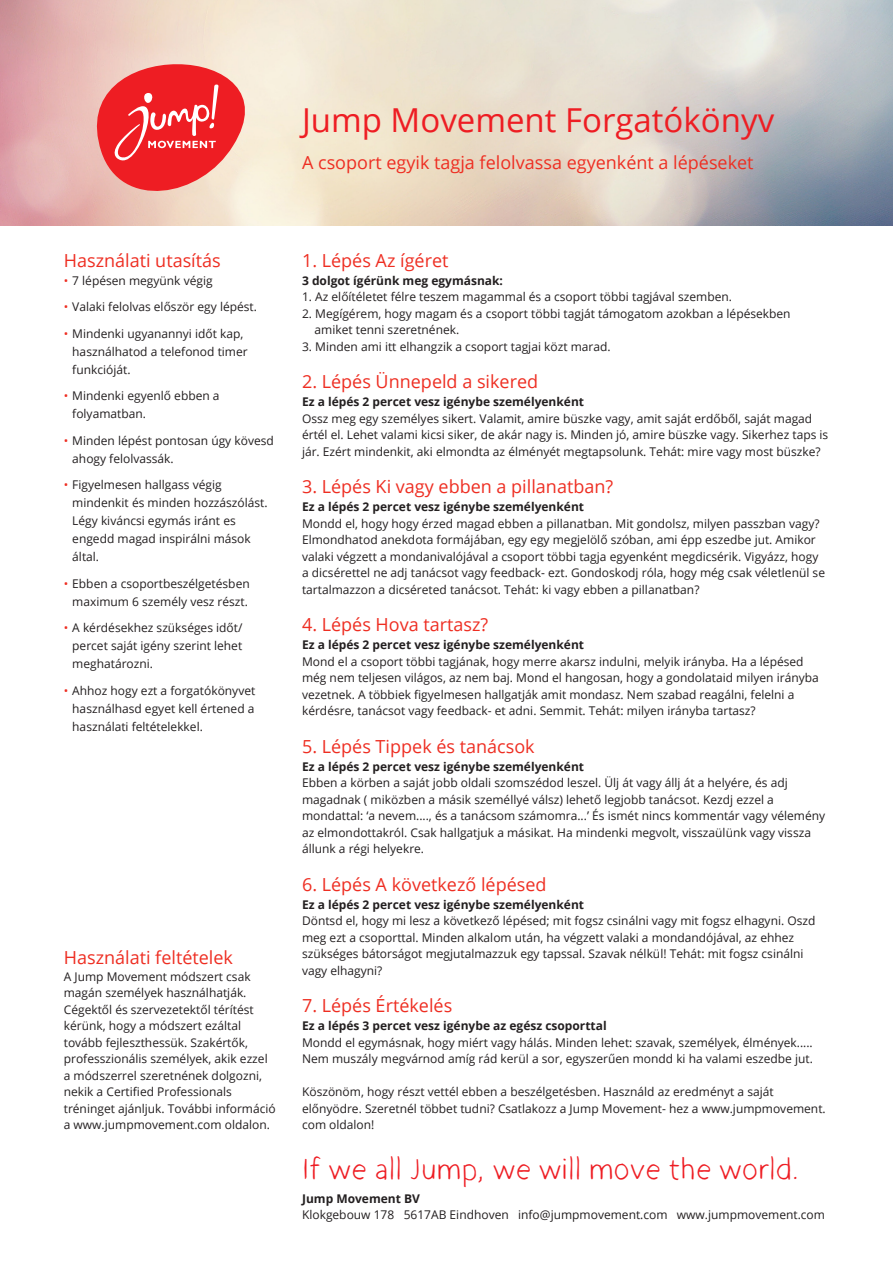
<style>
.page{position:relative;width:893px;height:1263px;background:#fff}
.page>*{position:absolute;margin:0;border:0;box-sizing:border-box;transform-origin:0 0}
.heading{font:33px "Open Sans";color:#ee1d23}
.t1{font:30px "Sterling Hand";letter-spacing:.02em;color:#ee1d23}
.heading-2{font:18px "Open Sans";color:#ee2e22}
.Bullets{font:12px/16.5px "Open Sans";color:#231f20}
.Bold{font:700 12px "Open Sans";color:#231f20}
.s1{color:#ee2e22}
</style>
<div class="page">
<img style="left:0;top:0;width:893px;height:225px">
<svg style="left:62px;top:32px;width:238px;height:179px;background:#f09f98"></svg>
<p class="heading" style="left:302px;top:97px;width:474px">Jump Movement Forgatókönyv</p>
<p class="heading-2" style="left:302px;top:150px;width:453px">A csoport egyik tagja felolvassa egyenként a lépéseket</p>
<p class="heading-2" style="left:64px;top:248px;width:159px">Használati utasítás</p>
<p class="Bullets" style="left:64px;top:272px;width:150px"><span class="s1">•</span> 7 lépésen megyünk végig</p>
<p class="Bullets" style="left:64px;top:298px;width:195px"><span class="s1">•</span> Valaki felolvas először egy lépést.</p>
<p class="Bullets" style="left:72px;top:324px;width:177px;line-height:18px;text-indent:-9px"><span class="s1">•</span> Mindenki ugyanannyi időt kap, használhatod a telefonod timer funkcióját.</p>
<p class="Bullets" style="left:72px;top:387px;width:149px;line-height:18px;text-indent:-9px"><span class="s1">•</span> Mindenki egyenlő ebben a folyamatban.</p>
<p class="Bullets" style="left:72px;top:431px;width:203px;line-height:18px;text-indent:-9px"><span class="s1">•</span> Minden lépést pontosan úgy kövesd ahogy felolvassák.</p>
<p class="Bullets" style="left:72px;top:476px;width:197px;line-height:18px;text-indent:-9px"><span class="s1">•</span> Figyelmesen hallgass végig mindenkit és minden hozzászólást.<br>Légy kiváncsi egymás iránt es engedd magad inspirálni mások által.</p>
<p class="Bullets" style="left:64px;top:574px;width:187px;line-height:18px;text-align:center"><span class="s1">•</span> Ebben a csoportbeszélgetésben maximum 6 személy vesz részt.</p>
<p class="Bullets" style="left:72px;top:619px;width:172px;line-height:18px;text-align:justify;text-indent:-9px"><span class="s1">•</span> A kérdésekhez szükséges időt/ percet saját igény szerint lehet meghatározni.</p>
<p class="Bullets" style="left:72px;top:681px;width:185px;line-height:18px;text-align:justify;text-indent:-9px"><span class="s1">•</span> Ahhoz hogy ezt a forgatókönyvet használhasd egyet kell értened a használati feltételekkel.</p>
<p class="heading-2" style="left:64px;top:945px;width:171px">Használati feltételek</p>
<p class="Bullets" style="left:64px;top:968px;width:213px">A Jump Movement módszert csak magán személyek használhatják.<br>Cégektől és szervezetektől térítést kérünk, hogy a módszert ezáltal tovább fejleszthessük. Szakértők, professzionális személyek, akik ezzel a módszerrel szeretnének dolgozni, nekik a Certified Professionals tréninget ajánljuk. További információ a www.jumpmovement.com oldalon.</p>
<p class="heading-2" style="left:302px;top:248px;width:148px">1. Lépés Az ígéret</p>
<p class="Bold" style="left:302px;top:272px;width:202px">3 dolgot ígérünk meg egymásnak:</p>
<p class="Bullets" style="left:302px;top:288px;width:431px">1. Az előítéletet félre teszem magammal és a csoport többi tagjával szemben.</p>
<p class="Bullets" style="left:315px;top:305px;width:478px;text-indent:-12px">2. Megígérem, hogy magam és a csoport többi tagját támogatom azokban a lépésekben amiket tenni szeretnének.</p>
<p class="Bullets" style="left:302px;top:338px;width:310px">3. Minden ami itt elhangzik a csoport tagjai közt marad.</p>
<p class="heading-2" style="left:302px;top:369px;width:238px">2. Lépés Ünnepeld a sikered</p>
<p class="Bold" style="left:302px;top:393px;width:284px">Ez a lépés 2 percet vesz igénybe személyenként</p>
<p class="Bullets" style="left:302px;top:410px;width:528px">Ossz meg egy személyes sikert. Valamit, amire büszke vagy, amit saját erdőből, saját magad értél el. Lehet valami kicsi siker, de akár nagy is. Minden jó, amire büszke vagy. Sikerhez taps is jár. Ezért mindenkit, aki elmondta az élményét megtapsolunk. Tehát: mire vagy most büszke?</p>
<p class="heading-2" style="left:302px;top:474px;width:313px">3. Lépés Ki vagy ebben a pillanatban?</p>
<p class="Bold" style="left:302px;top:498px;width:284px">Ez a lépés 2 percet vesz igénybe személyenként</p>
<p class="Bullets" style="left:302px;top:515px;width:524px">Mondd el, hogy hogy érzed magad ebben a pillanatban. Mit gondolsz, milyen passzban vagy?<br>Elmondhatod anekdota formájában, egy egy megjelölő szóban, ami épp eszedbe jut. Amikor valaki végzett a mondanivalójával a csoport többi tagja egyenként megdicsérik. Vigyázz, hogy a dicsérettel ne adj tanácsot vagy feedback- ezt. Gondoskodj róla, hogy még csak véletlenül se tartalmazzon a dicséreted tanácsot. Tehát: ki vagy ebben a pillanatban?</p>
<p class="heading-2" style="left:302px;top:612px;width:188px">4. Lépés Hova tartasz?</p>
<p class="Bold" style="left:302px;top:636px;width:284px">Ez a lépés 2 percet vesz igénybe személyenként</p>
<p class="Bullets" style="left:302px;top:653px;width:518px">Mond el a csoport többi tagjának, hogy merre akarsz indulni, melyik irányba. Ha a lépésed még nem teljesen világos, az nem baj. Mond el hangosan, hogy a gondolataid milyen irányba vezetnek. A többiek figyelmesen hallgatják amit mondasz. Nem szabad reagálni, felelni a kérdésre, tanácsot vagy feedback- et adni. Semmit. Tehát: milyen irányba tartasz?</p>
<p class="heading-2" style="left:302px;top:734px;width:234px">5. Lépés Tippek és tanácsok</p>
<p class="Bold" style="left:302px;top:758px;width:284px">Ez a lépés 2 percet vesz igénybe személyenként</p>
<p class="Bullets" style="left:302px;top:774px;width:525px">Ebben a körben a saját jobb oldali szomszédod leszel. Ülj át vagy állj át a helyére, és adj magadnak ( miközben a másik személlyé válsz) lehető legjobb tanácsot. Kezdj ezzel a mondattal: ‘a nevem...., és a tanácsom számomra...’ És ismét nincs kommentár vagy vélemény az elmondottakról. Csak hallgatjuk a másikat. Ha mindenki megvolt, visszaülünk vagy vissza állunk a régi helyekre.</p>
<p class="heading-2" style="left:302px;top:872px;width:246px">6. Lépés A következő lépésed</p>
<p class="Bold" style="left:302px;top:896px;width:284px">Ez a lépés 2 percet vesz igénybe személyenként</p>
<p class="Bullets" style="left:302px;top:912px;width:515px">Döntsd el, hogy mi lesz a következő lépésed; mit fogsz csinálni vagy mit fogsz elhagyni. Oszd meg ezt a csoporttal. Minden alkalom után, ha végzett valaki a mondandójával, az ehhez szükséges bátorságot megjutalmazzuk egy tapssal. Szavak nélkül! Tehát: mit fogsz csinálni vagy elhagyni?</p>
<p class="heading-2" style="left:302px;top:993px;width:152px">7. Lépés Értékelés</p>
<p class="Bold" style="left:302px;top:1017px;width:306px">Ez a lépés 3 percet vesz igénybe az egész csoporttal</p>
<p class="Bullets" style="left:302px;top:1034px;width:512px">Mondd el egymásnak, hogy miért vagy hálás. Minden lehet: szavak, személyek, élmények.....<br>Nem muszály megvárnod amíg rád kerül a sor, egyszerűen mondd ki ha valami eszedbe jut.</p>
<p class="Bullets" style="left:302px;top:1083px;width:525px">Köszönöm, hogy részt vettél ebben a beszélgetésben. Használd az eredményt a saját előnyödre. Szeretnél többet tudni? Csatlakozz a Jump Movement- hez a www.jumpmovement. com oldalon!</p>
<p class="t1" style="left:302px;top:1151px;width:498px">If we all Jump, we will move the world.</p>
<p class="Bold" style="left:302px;top:1190px;width:119px">Jump Movement BV</p>
<p class="Bullets" style="left:302px;top:1206px;width:524px">Klokgebouw 178 5617AB Eindhoven info@jumpmovement.com www.jumpmovement.com</p>
</div>
